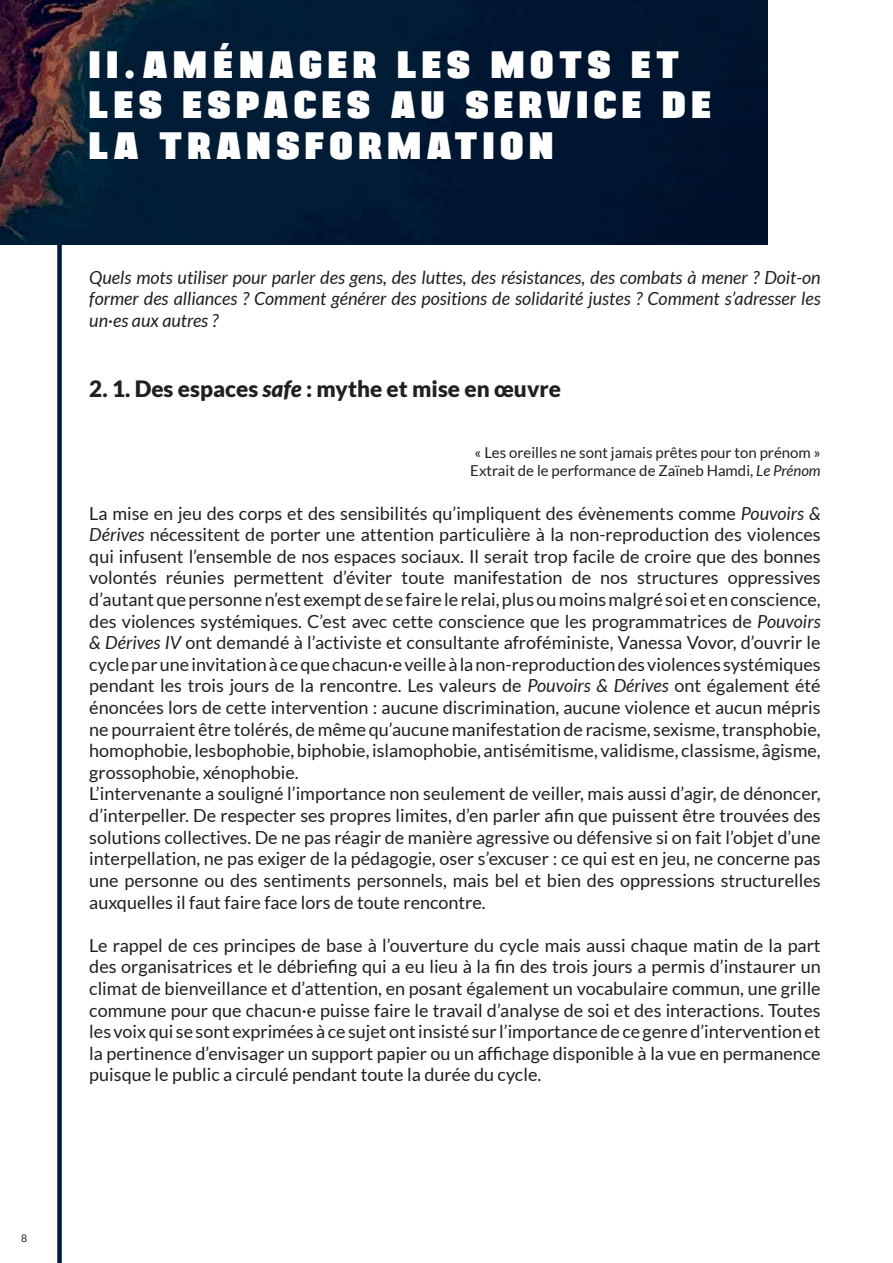
<style>
.page{position:relative;width:893px;height:1263px;background:#fff}
.page>*{position:absolute;margin:0;border:0;box-sizing:border-box;transform-origin:0 0}
.t1{font:45px/40.5px "BLACKPLOTAN";letter-spacing:.125em;color:#fff}
.t2{font:900 22.5px "Lato";color:#231f20}
.t3{font:18px/21.6px "Lato";color:#231f20}
.t4{font:italic 18px/21.6px "Lato";color:#231f20;text-align:justify}
.t5{font:15px/18px "Lato";color:#231f20}
.t6{font:10.5px "Lato";color:#231f20}
.s1{font-style:normal}
.s2{font-style:italic}
</style>
<div class="page">
<div style="left:57px;top:92px;width:5px;height:1171px;background:#001c34"></div>
<img style="left:0;top:0;width:767px;height:244px">
<p class="t6" style="left:21px;top:1232px;width:8px">8</p>
<h1 class="t1" style="left:89px;top:45px;width:623px">II.AMÉNAGER LES MOTS ET<br>LES ESPACES AU SERVICE DE<br>LA TRANSFORMATION</h1>
<p class="t4" style="left:89px;top:267px;width:733px">Quels mots utiliser pour parler des gens, des luttes, des résistances, des combats à mener ? Doit-on former des alliances ? Comment générer des positions de solidarité justes ? Comment s’adresser les un<span class="s1">·</span>es aux autres ?</p>
<p class="t2" style="left:89px;top:376px;width:473px">2. 1. Des espaces <span class="s2">safe</span> : mythe et mise en œuvre</p>
<p class="t5" style="left:470px;top:444px;width:352px">« Les oreilles ne sont jamais prêtes pour ton prénom »<br>Extrait de le performance de Zaïneb Hamdi, <span class="s2">Le Prénom</span></p>
<p class="t3" style="left:89px;top:502px;width:733px">La mise en jeu des corps et des sensibilités qu’impliquent des évènements comme <span class="s2">Pouvoirs &amp; Dérives</span> nécessitent de porter une attention particulière à la non-reproduction des violences qui infusent l’ensemble de nos espaces sociaux. Il serait trop facile de croire que des bonnes volontés réunies permettent d’éviter toute manifestation de nos structures oppressives d’autant que personne n’est exempt de se faire le relai, plus ou moins malgré soi et en conscience, des violences systémiques. C’est avec cette conscience que les programmatrices de <span class="s2">Pouvoirs &amp; Dérives IV</span> ont demandé à l’activiste et consultante afroféministe, Vanessa Vovor, d’ouvrir le cycle par une invitation à ce que chacun·e veille à la non-reproduction des violences systémiques pendant les trois jours de la rencontre. Les valeurs de <span class="s2">Pouvoirs &amp; Dérives</span> ont également été énoncées lors de cette intervention : aucune discrimination, aucune violence et aucun mépris ne pourraient être tolérés, de même qu’aucune manifestation de racisme, sexisme, transphobie, homophobie, lesbophobie, biphobie, islamophobie, antisémitisme, validisme, classisme, âgisme, grossophobie, xénophobie.<br>L’intervenante a souligné l’importance non seulement de veiller, mais aussi d’agir, de dénoncer, d’interpeller. De respecter ses propres limites, d’en parler afin que puissent être trouvées des solutions collectives. De ne pas réagir de manière agressive ou défensive si on fait l’objet d’une interpellation, ne pas exiger de la pédagogie, oser s’excuser : ce qui est en jeu, ne concerne pas une personne ou des sentiments personnels, mais bel et bien des oppressions structurelles auxquelles il faut faire face lors de toute rencontre.</p>
<p class="t3" style="left:89px;top:934px;width:733px;text-align:justify">Le rappel de ces principes de base à l’ouverture du cycle mais aussi chaque matin de la part des organisatrices et le débriefing qui a eu lieu à la fin des trois jours a permis d’instaurer un climat de bienveillance et d’attention, en posant également un vocabulaire commun, une grille commune pour que chacun·e puisse faire le travail d’analyse de soi et des interactions. Toutes les voix qui se sont exprimées à ce sujet ont insisté sur l’importance de ce genre d’intervention et la pertinence d’envisager un support papier ou un affichage disponible à la vue en permanence puisque le public a circulé pendant toute la durée du cycle.</p>
</div>
